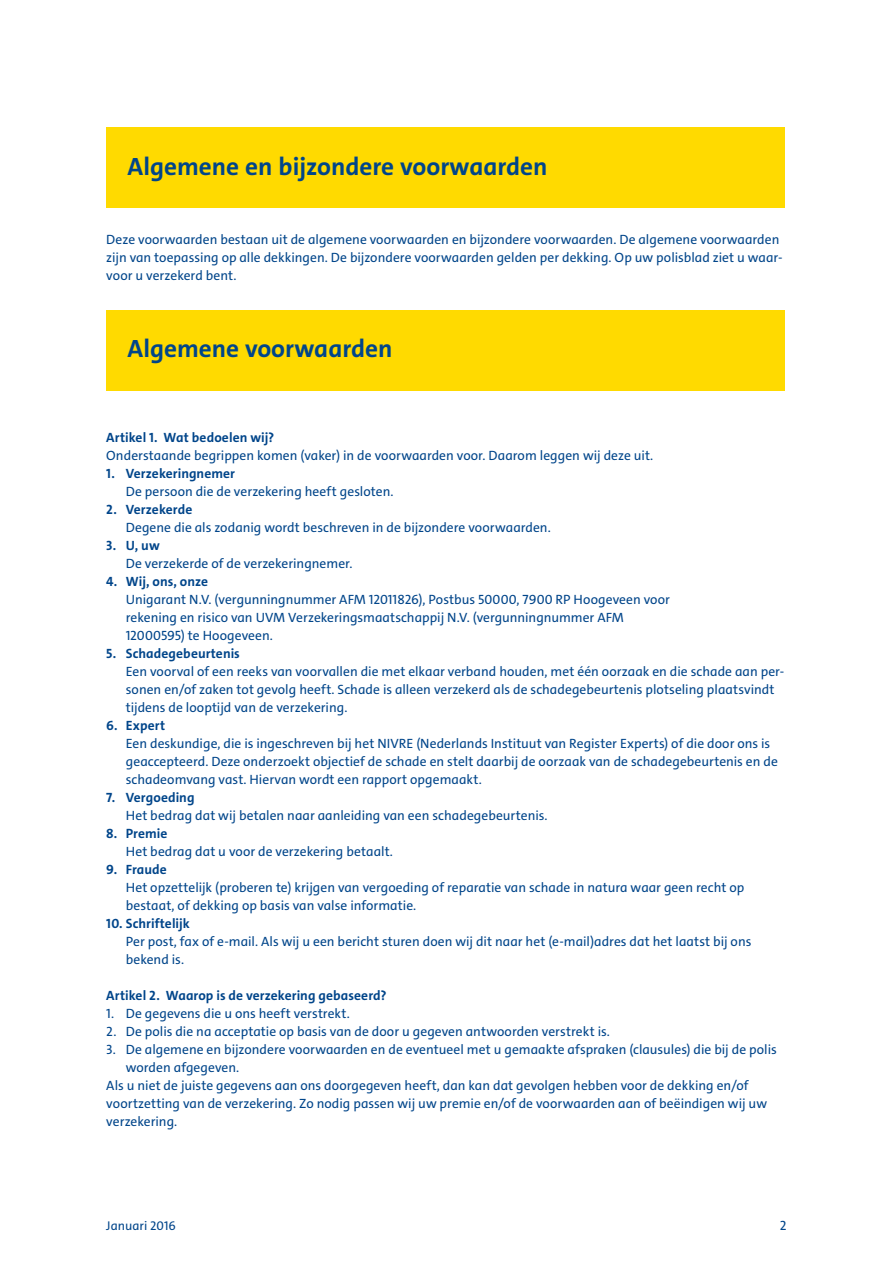
<style>
.page{position:relative;width:893px;height:1263px;background:#fff}
.page>*{position:absolute;margin:0;border:0;box-sizing:border-box;transform-origin:0 0}
.t1{font:700 25.2px "The Sans C4 s";color:#00458a}
.t2{font:13.5px/18px "The Sans C4 s";color:#00458a}
.t3{font:700 13.5px "The Sans C4 s";letter-spacing:.005em;color:#00458a}
.t4{font:12.75px "The Sans C4 s";letter-spacing:-.005em;color:#00458a}
</style>
<div class="page">
<div style="left:106px;top:128px;width:679px;height:80px;background:#ffda00"></div>
<div style="left:106px;top:310px;width:679px;height:80px;background:#ffda00"></div>
<h1 class="t1" style="left:128px;top:150px;width:422px">Algemene en bijzondere voorwaarden</h1>
<p class="t2" style="left:106px;top:231px;width:678px">Deze voorwaarden bestaan uit de algemene voorwaarden en bijzondere voorwaarden. De algemene voorwaarden zijn van toepassing op alle dekkingen. De bijzondere voorwaarden gelden per dekking. Op uw polisblad ziet u waar&shy;voor u verzekerd bent.</p>
<h1 class="t1" style="left:128px;top:333px;width:266px">Algemene voorwaarden</h1>
<p class="t3" style="left:106px;top:429px;width:170px">Artikel 1. Wat bedoelen wij?</p>
<p class="t2" style="left:106px;top:447px;width:548px">Onderstaande begrippen komen (vaker) in de voorwaarden voor. Daarom leggen wij deze uit.</p>
<p class="t3" style="left:106px;top:465px;width:130px">1. Verzekeringnemer</p>
<p class="t2" style="left:126px;top:483px;width:269px">De persoon die de verzekering heeft gesloten.</p>
<p class="t3" style="left:106px;top:501px;width:87px">2. Verzekerde</p>
<p class="t2" style="left:126px;top:519px;width:427px">Degene die als zodanig wordt beschreven in de bijzondere voorwaarden.</p>
<p class="t3" style="left:106px;top:537px;width:55px">3. U, uw</p>
<p class="t2" style="left:126px;top:554px;width:228px">De verzekerde of de verzekeringnemer.</p>
<p class="t3" style="left:106px;top:573px;width:103px">4. Wij, ons, onze</p>
<p class="t2" style="left:126px;top:590px;width:546px">Unigarant N.V. (vergunningnummer AFM 12011826), Postbus 50000, 7900 RP Hoogeveen voor rekening en risico van UVM Verzekeringsmaatschappij N.V. (vergunningnummer AFM<br>12000595) te Hoogeveen.</p>
<p class="t3" style="left:106px;top:645px;width:135px">5. Schadegebeurtenis</p>
<p class="t2" style="left:126px;top:662px;width:660px">Een voorval of een reeks van voorvallen die met elkaar verband houden, met één oorzaak en die schade aan per&shy;sonen en/of zaken tot gevolg heeft. Schade is alleen verzekerd als de schadegebeurtenis plotseling plaatsvindt tijdens de looptijd van de verzekering.</p>
<p class="t3" style="left:106px;top:717px;width:60px">6. Expert</p>
<p class="t2" style="left:126px;top:734px;width:654px">Een deskundige, die is ingeschreven bij het NIVRE (Nederlands Instituut van Register Experts) of die door ons is geaccepteerd. Deze onderzoekt objectief de schade en stelt daarbij de oorzaak van de schadegebeurtenis en de schadeomvang vast. Hiervan wordt een rapport opgemaakt.</p>
<p class="t3" style="left:106px;top:789px;width:90px">7. Vergoeding</p>
<p class="t2" style="left:126px;top:806px;width:423px">Het bedrag dat wij betalen naar aanleiding van een schadegebeurtenis.</p>
<p class="t3" style="left:106px;top:825px;width:63px">8. Premie</p>
<p class="t2" style="left:126px;top:842px;width:269px">Het bedrag dat u voor de verzekering betaalt.</p>
<p class="t3" style="left:106px;top:861px;width:62px">9. Fraude</p>
<p class="t2" style="left:126px;top:878px;width:620px">Het opzettelijk (proberen te) krijgen van vergoeding of reparatie van schade in natura waar geen recht op bestaat, of dekking op basis van valse informatie.</p>
<p class="t3" style="left:106px;top:915px;width:85px">10. Schriftelijk</p>
<p class="t2" style="left:126px;top:932px;width:627px">Per post, fax of e-mail. Als wij u een bericht sturen doen wij dit naar het (e-mail)adres dat het laatst bij ons bekend is.</p>
<p class="t3" style="left:106px;top:987px;width:282px">Artikel 2. Waarop is de verzekering gebaseerd?</p>
<p class="t2" style="left:106px;top:1004px;width:245px">1. De gegevens die u ons heeft verstrekt.</p>
<p class="t2" style="left:106px;top:1022px;width:505px">2. De polis die na acceptatie op basis van de door u gegeven antwoorden verstrekt is.</p>
<p class="t2" style="left:106px;top:1040px;width:672px">3. De algemene en bijzondere voorwaarden en de eventueel met u gemaakte afspraken (clausules) die bij de polis</p>
<p class="t2" style="left:126px;top:1058px;width:115px">worden afgegeven.</p>
<p class="t2" style="left:106px;top:1076px;width:644px">Als u niet de juiste gegevens aan ons doorgegeven heeft, dan kan dat gevolgen hebben voor de dekking en/of</p>
<p class="t2" style="left:106px;top:1094px;width:662px">voortzetting van de verzekering. Zo nodig passen wij uw premie en/of de voorwaarden aan of beëindigen wij uw</p>
<p class="t2" style="left:106px;top:1112px;width:73px">verzekering.</p>
<p class="t4" style="left:106px;top:1217px;width:71px">Januari 2016</p>
<p class="t2" style="left:780px;top:1217px;width:8px">2</p>
</div>
